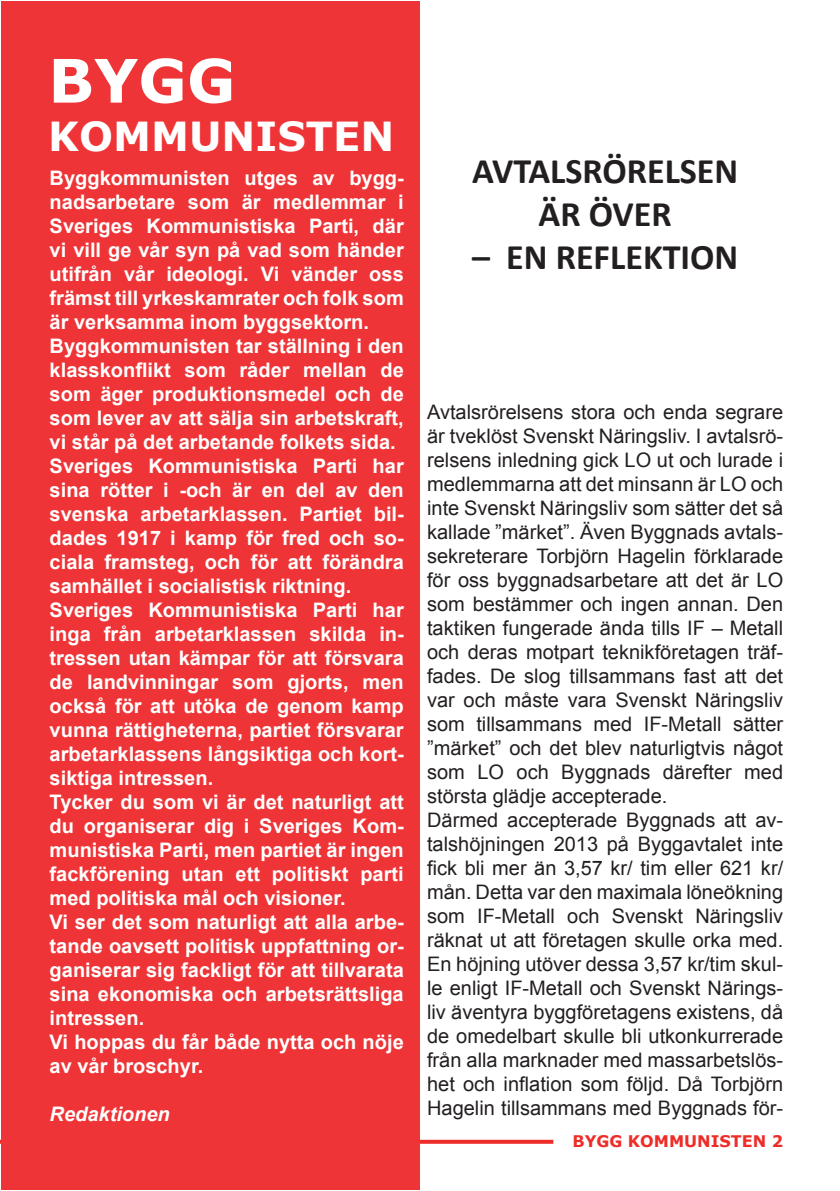
<style>
.page{position:relative;width:840px;height:1191px;background:#fff}
.page>*{position:absolute;margin:0;border:0;box-sizing:border-box;transform-origin:0 0}
.t1{font:700 60px "Verdana";color:#fff}
.t2{font:700 40px "Verdana";color:#fff}
.t3{font:700 36px "Calibri";color:#231f20}
.t4{font:700 20px/24px "Arial";color:#fff;text-align:justify}
.t5{font:20px/24px "Arial";color:#231f20;text-align:justify}
.t6{font:italic 700 20px "Arial";color:#fff}
.t7{font:700 16px "Verdana";color:#ee2d29}
</style>
<div class="page">
<svg style="left:0;top:1139px;width:553px;height:4px"></svg>
<div style="left:1px;top:1px;width:418px;height:1189px;background:#ee3436"></div>
<p class="t1" style="left:48px;top:43px;width:189px">BYGG</p>
<p class="t2" style="left:48px;top:111px;width:347px">KOMMUNISTEN</p>
<p class="t4" style="left:50px;top:166px;width:355px">Byggkommunisten utges av bygg&shy;nadsarbetare som är medlemmar i Sveriges Kommunistiska Parti, där vi vill ge vår syn på vad som händer utifrån vår ideologi. Vi vänder oss främst till yrkeskamrater och folk som är verksamma inom byggsektorn.</p>
<p class="t4" style="left:50px;top:334px;width:355px">Byggkommunisten tar ställning i den klasskonflikt som råder mellan de som äger produktionsmedel och de som lever av att sälja sin arbetskraft, vi står på det arbetande folkets sida.</p>
<p class="t4" style="left:50px;top:454px;width:355px">Sveriges Kommunistiska Parti har sina rötter i -och är en del av den svenska arbetarklassen. Partiet bil&shy;dades 1917 i kamp för fred och so&shy;ciala framsteg, och för att förändra samhället i socialistisk riktning.</p>
<p class="t4" style="left:50px;top:598px;width:355px">Sveriges Kommunistiska Parti har inga från arbetarklassen skilda in&shy;tressen utan kämpar för att försvara de landvinningar som gjorts, men också för att utöka de genom kamp vunna rättigheterna, partiet försvarar arbetarklassens långsiktiga och kort&shy;siktiga intressen.</p>
<p class="t4" style="left:50px;top:790px;width:355px">Tycker du som vi är det naturligt att du organiserar dig i Sveriges Kom&shy;munistiska Parti, men partiet är ingen fackförening utan ett politiskt parti med politiska mål och visioner.</p>
<p class="t4" style="left:50px;top:910px;width:355px">Vi ser det som naturligt att alla arbe&shy;tande oavsett politisk uppfattning or&shy;ganiserar sig fackligt för att tillvarata sina ekonomiska och arbetsrättsliga intressen.</p>
<p class="t4" style="left:50px;top:1030px;width:355px">Vi hoppas du får både nytta och nöje av vår broschyr.</p>
<p class="t6" style="left:50px;top:1101px;width:122px">Redaktionen</p>
<p class="t3" style="left:472px;top:149px;width:267px">AVTALSRÖRELSEN</p>
<p class="t3" style="left:538px;top:192px;width:135px">ÄR ÖVER</p>
<p class="t3" style="left:472px;top:235px;width:267px">– EN REFLEKTION</p>
<p class="t5" style="left:427px;top:400px;width:357px">Avtalsrörelsens stora och enda segrare är tveklöst Svenskt Näringsliv. I avtalsrö&shy;relsens inledning gick LO ut och lurade i medlemmarna att det minsann är LO och inte Svenskt Näringsliv som sätter det så kallade ”märket”. Även Byggnads avtals&shy;sekreterare Torbjörn Hagelin förklarade för oss byggnadsarbetare att det är LO som bestämmer och ingen annan. Den taktiken fungerade ända tills IF – Metall och deras motpart teknikföretagen träf&shy;fades. De slog tillsammans fast att det var och måste vara Svenskt Näringsliv som tillsammans med IF-Metall sätter ”märket” och det blev naturligtvis något som LO och Byggnads därefter med största glädje accepterade.</p>
<p class="t5" style="left:427px;top:808px;width:357px">Därmed accepterade Byggnads att av&shy;talshöjningen 2013 på Byggavtalet inte fick bli mer än 3,57 kr/ tim eller 621 kr/ mån. Detta var den maximala löneökning som IF-Metall och Svenskt Näringsliv räknat ut att företagen skulle orka med.<br>En höjning utöver dessa 3,57 kr/tim skul&shy;le enligt IF-Metall och Svenskt Närings&shy;liv äventyra byggföretagens existens, då de omedelbart skulle bli utkonkurrerade från alla marknader med massarbetslös&shy;het och inflation som följd. Då Torbjörn Hagelin tillsammans med Byggnads för-</p>
<p class="t7" style="left:572px;top:1130px;width:212px">BYGG KOMMUNISTEN 2</p>
</div>
